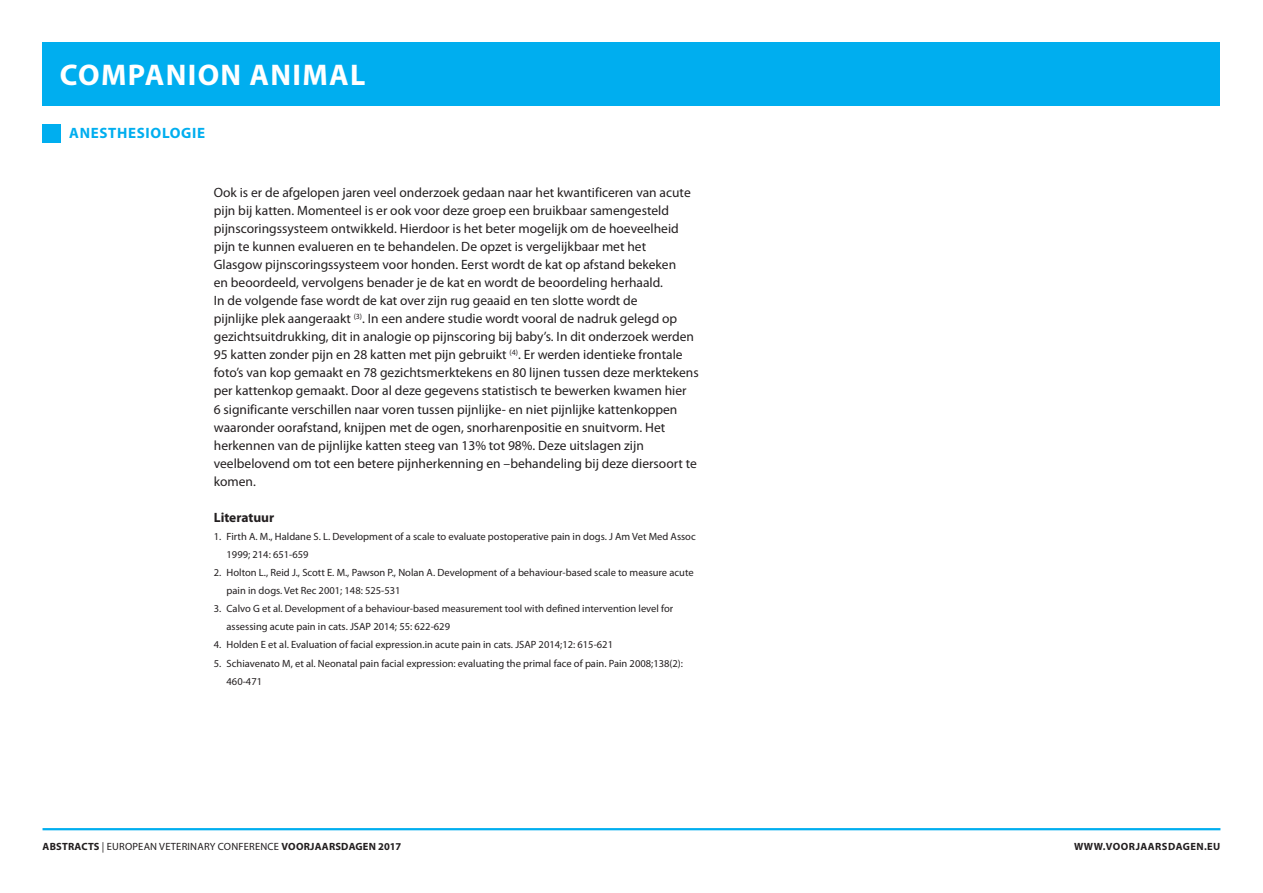
<style>
.page{position:relative;width:1263px;height:893px;background:#fff}
.page>*{position:absolute;margin:0;border:0;box-sizing:border-box;transform-origin:0 0}
.t1{font:700 30px "Myriad Pro";letter-spacing:.045em;color:#fff}
.t2{font:700 15px "Myriad Pro";letter-spacing:.045em;color:#00aeef}
._01_Platte_tekst{font:13.5px/18px "Myriad Pro";color:#231f20}
._03_Tussenkop{font:700 13.5px "Myriad Pro";color:#231f20}
._07_Referenties{font:10.5px/18px "Myriad Pro";color:#231f20}
._07_Referenties-2{font:10.5px "Myriad Pro";letter-spacing:.02em;color:#231f20}
.t3{font:700 10.5px "Myriad Pro";letter-spacing:.045em;color:#231f20}
.s1{font-weight:700}
</style>
<div class="page">
<div style="left:43px;top:43px;width:1177px;height:63px;background:#00aeef"></div>
<hr style="left:43px;top:828px;width:1177px;height:2px;background:#00aeef">
<div style="left:43px;top:124px;width:18px;height:18px;background:#00aeef"></div>
<hr style="left:1262px;top:43px;width:1px;height:31px;background:#ed028c">
<h1 class="t1" style="left:60px;top:58px;width:307px">COMPANION ANIMAL</h1>
<p class="t2" style="left:69px;top:125px;width:137px">ANESTHESIOLOGIE</p>
<p class="_01_Platte_tekst" style="left:214px;top:183px;width:486px">Ook is er de afgelopen jaren veel onderzoek gedaan naar het kwantificeren van acute pijn bij katten. Momenteel is er ook voor deze groep een bruikbaar samengesteld pijnscoringssysteem ontwikkeld. Hierdoor is het beter mogelijk om de hoeveelheid pijn te kunnen evalueren en te behandelen. De opzet is vergelijkbaar met het<br>Glasgow pijnscoringssysteem voor honden. Eerst wordt de kat op afstand bekeken<br>en beoordeeld, vervolgens benader je de kat en wordt de beoordeling herhaald.<br>In de volgende fase wordt de kat over zijn rug geaaid en ten slotte wordt de<br>pijnlijke plek aangeraakt <sup>(3)</sup>. In een andere studie wordt vooral de nadruk gelegd op gezichtsuitdrukking, dit in analogie op pijnscoring bij baby’s. In dit onderzoek werden 95 katten zonder pijn en 28 katten met pijn gebruikt <sup>(4)</sup>. Er werden identieke frontale foto’s van kop gemaakt en 78 gezichtsmerktekens en 80 lijnen tussen deze merktekens per kattenkop gemaakt. Door al deze gegevens statistisch te bewerken kwamen hier<br>6 significante verschillen naar voren tussen pijnlijke- en niet pijnlijke kattenkoppen waaronder oorafstand, knijpen met de ogen, snorharenpositie en snuitvorm. Het herkennen van de pijnlijke katten steeg van 13% tot 98%. Deze uitslagen zijn veelbelovend om tot een betere pijnherkenning en –behandeling bij deze diersoort te komen.</p>
<p class="_03_Tussenkop" style="left:214px;top:510px;width:62px">Literatuur</p>
<p class="_07_Referenties" style="left:227px;top:528px;width:471px;text-indent:-13px">1. Firth A. M., Haldane S. L. Development of a scale to evaluate postoperative pain in dogs. J Am Vet Med Assoc<br>1999; 214: 651-659</p>
<p class="_07_Referenties" style="left:227px;top:564px;width:469px;text-indent:-13px">2. Holton L., Reid J., Scott E. M., Pawson P., Nolan A. Development of a behaviour-based scale to measure acute pain in dogs. Vet Rec 2001; 148: 525-531</p>
<p class="_07_Referenties" style="left:227px;top:600px;width:448px;text-indent:-13px">3. Calvo G et al. Development of a behaviour-based measurement tool with defined intervention level for assessing acute pain in cats. JSAP 2014; 55: 622-629</p>
<p class="_07_Referenties" style="left:214px;top:636px;width:401px">4. Holden E et al. Evaluation of facial expression.in acute pain in cats. JSAP 2014;12: 615-621</p>
<p class="_07_Referenties" style="left:227px;top:654px;width:458px;text-indent:-13px">5. Schiavenato M, et al. Neonatal pain facial expression: evaluating the primal face of pain. Pain 2008;138(2):<br>460-471</p>
<p class="_07_Referenties-2" style="left:43px;top:841px;width:360px"><span class="s1">ABSTRACTS</span> | EUROPEAN VETERINARY CONFERENCE <span class="s1">VOORJAARSDAGEN 2017</span></p>
<p class="t3" style="left:1074px;top:841px;width:148px">WWW.VOORJAARSDAGEN.EU</p>
</div>
